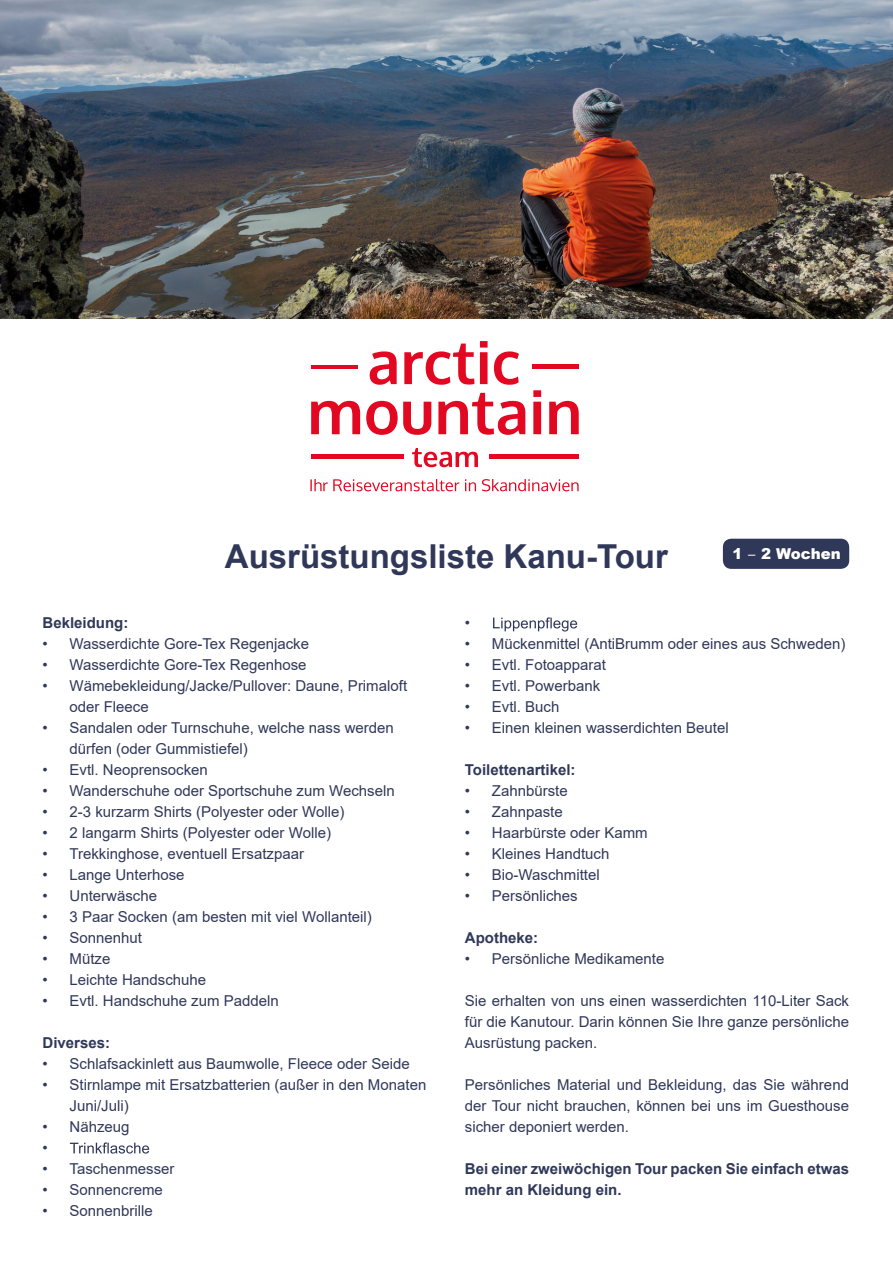
<style>
.page{position:relative;width:893px;height:1263px;background:#fff}
.page>*{position:absolute;margin:0;border:0;box-sizing:border-box;transform-origin:0 0}
.t1{font:700 33px "Arial";color:#303859}
.t2{font:15px/21px "Arial";color:#303859}
.t3{font:700 15px/21px "Arial";color:#303859}
.t4{font:900 15px "Arial";color:#fff}
.s1{font-family:"Minion Pro";font-weight:700}
</style>
<div class="page">
<svg style="left:70px;top:1142px;width:79px;height:11px"></svg>
<svg style="left:493px;top:617px;width:84px;height:14px"></svg>
<img style="left:0;top:0;width:893px;height:319px">
<div style="left:723px;top:539px;width:126px;height:30px;background:#303859;border-radius:9px"></div>
<svg style="left:412px;top:448px;width:66px;height:19px"></svg>
<hr style="left:311px;top:455px;width:93px;height:4px;background:#e30822">
<hr style="left:490px;top:455px;width:89px;height:4px;background:#e30822">
<svg style="left:310px;top:479px;width:269px;height:12px"></svg>
<svg style="left:311px;top:341px;width:268px;height:94px"></svg>
<hr style="left:311px;top:365px;width:46px;height:4px;background:#e30822">
<hr style="left:532px;top:365px;width:46px;height:4px;background:#e30822">
<h1 class="t1" style="left:225px;top:533px;width:445px">Ausrüstungsliste Kanu-Tour</h1>
<p class="t4" style="left:733px;top:542px;width:110px">1 <span class="s1">−</span> 2 Wochen</p>
<p class="t3" style="left:43px;top:613px;width:87px">Bekleidung:</p>
<p class="t2" style="left:43px;top:633px;width:268px">• Wasserdichte Gore-Tex Regenjacke</p>
<p class="t2" style="left:43px;top:654px;width:266px">• Wasserdichte Gore-Tex Regenhose</p>
<p class="t2" style="left:70px;top:675px;width:339px;text-indent:-27px">• Wämebekleidung/Jacke/Pullover: Daune, Primaloft oder Fleece</p>
<p class="t2" style="left:70px;top:717px;width:326px;text-indent:-27px">• Sandalen oder Turnschuhe, welche nass werden dürfen (oder Gummistiefel)</p>
<p class="t2" style="left:43px;top:759px;width:167px">• Evtl. Neoprensocken</p>
<p class="t2" style="left:43px;top:780px;width:354px">• Wanderschuhe oder Sportschuhe zum Wechseln</p>
<p class="t2" style="left:43px;top:801px;width:303px">• 2-3 kurzarm Shirts (Polyester oder Wolle)</p>
<p class="t2" style="left:43px;top:822px;width:290px">• 2 langarm Shirts (Polyester oder Wolle)</p>
<p class="t2" style="left:43px;top:843px;width:263px">• Trekkinghose, eventuell Ersatzpaar</p>
<p class="t2" style="left:43px;top:864px;width:144px">• Lange Unterhose</p>
<p class="t2" style="left:43px;top:885px;width:116px">• Unterwäsche</p>
<p class="t2" style="left:43px;top:906px;width:331px">• 3 Paar Socken (am besten mit viel Wollanteil)</p>
<p class="t2" style="left:43px;top:927px;width:101px">• Sonnenhut</p>
<p class="t2" style="left:43px;top:948px;width:69px">• Mütze</p>
<p class="t2" style="left:43px;top:969px;width:165px">• Leichte Handschuhe</p>
<p class="t2" style="left:43px;top:990px;width:238px">• Evtl. Handschuhe zum Paddeln</p>
<p class="t3" style="left:43px;top:1033px;width:69px">Diverses:</p>
<p class="t2" style="left:43px;top:1053px;width:369px">• Schlafsackinlett aus Baumwolle, Fleece oder Seide</p>
<p class="t2" style="left:70px;top:1074px;width:358px;text-indent:-27px">• Stirnlampe mit Ersatzbatterien (außer in den Monaten<br>Juni/Juli)</p>
<p class="t2" style="left:43px;top:1116px;width:89px">• Nähzeug •</p>
<p class="t2" style="left:43px;top:1158px;width:134px">• Taschenmesser</p>
<p class="t2" style="left:43px;top:1179px;width:122px">• Sonnencreme</p>
<p class="t2" style="left:43px;top:1200px;width:112px">• Sonnenbrille</p>
<p class="t2" style="left:465px;top:612px;width:7px">•</p>
<p class="t2" style="left:465px;top:633px;width:382px">• Mückenmittel (AntiBrumm oder eines aus Schweden)</p>
<p class="t2" style="left:465px;top:654px;width:143px">• Evtl. Fotoapparat</p>
<p class="t2" style="left:465px;top:675px;width:137px">• Evtl. Powerbank</p>
<p class="t2" style="left:465px;top:696px;width:96px">• Evtl. Buch</p>
<p class="t2" style="left:465px;top:717px;width:265px">• Einen kleinen wasserdichten Beutel</p>
<p class="t3" style="left:465px;top:760px;width:112px">Toilettenartikel:</p>
<p class="t2" style="left:465px;top:780px;width:104px">• Zahnbürste</p>
<p class="t2" style="left:465px;top:801px;width:99px">• Zahnpaste</p>
<p class="t2" style="left:465px;top:822px;width:184px">• Haarbürste oder Kamm</p>
<p class="t2" style="left:465px;top:843px;width:146px">• Kleines Handtuch</p>
<p class="t2" style="left:465px;top:864px;width:136px">• Bio-Waschmittel</p>
<p class="t2" style="left:465px;top:885px;width:114px">• Persönliches</p>
<p class="t3" style="left:465px;top:928px;width:75px">Apotheke:</p>
<p class="t2" style="left:465px;top:948px;width:201px">• Persönliche Medikamente</p>
<p class="t2" style="left:465px;top:990px;width:386px;text-align:justify">Sie erhalten von uns einen wasserdichten 110-Liter Sack für die Kanutour. Darin können Sie Ihre ganze persönliche Ausrüstung packen.</p>
<p class="t2" style="left:465px;top:1074px;width:386px;text-align:justify">Persönliches Material und Bekleidung, das Sie während der Tour nicht brauchen, können bei uns im Guesthouse sicher deponiert werden.</p>
<p class="t3" style="left:465px;top:1159px;width:386px">Bei einer zweiwöchigen Tour packen Sie einfach etwas mehr an Kleidung ein.</p>
</div>
